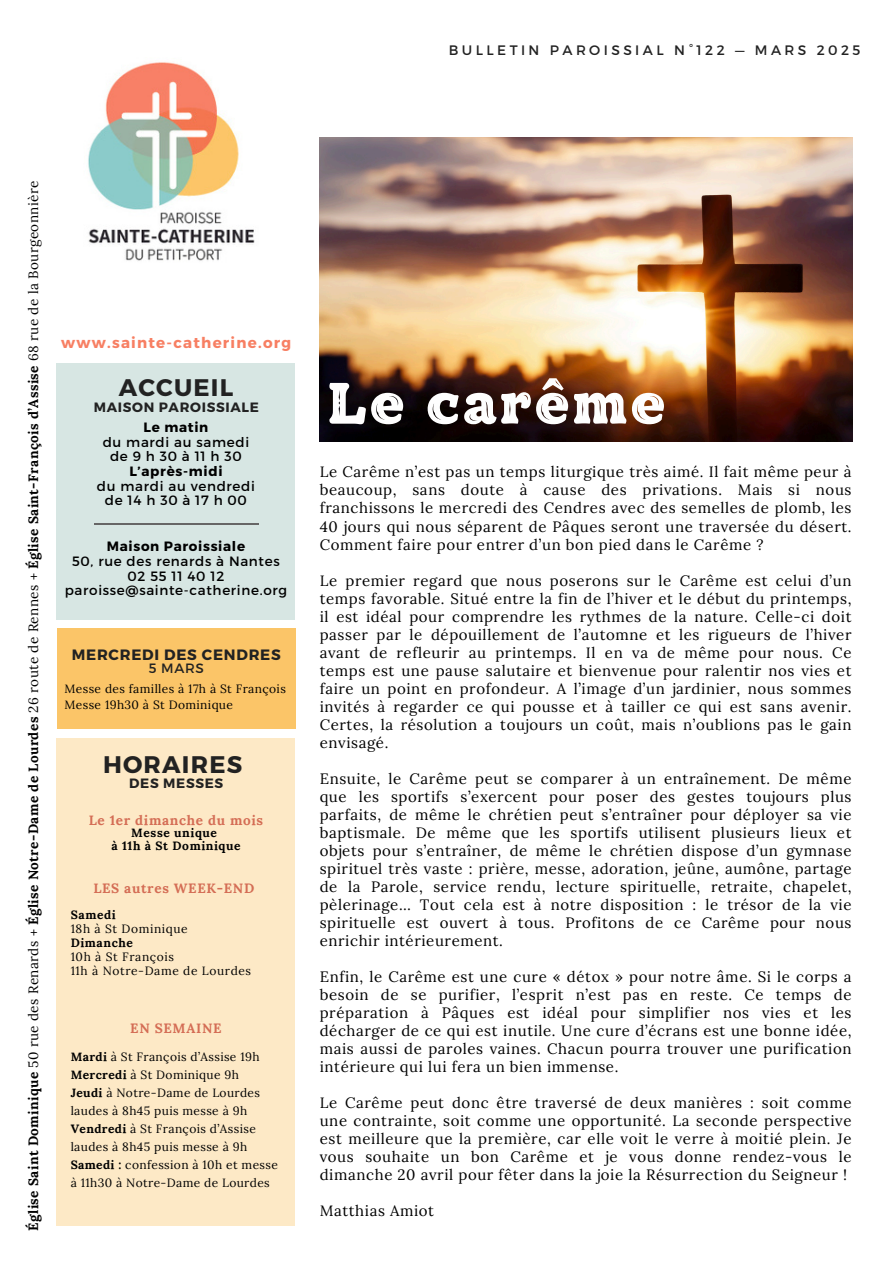
<style>
.page{position:relative;width:894px;height:1264px;background:#fff}
.page>*{position:absolute;margin:0;border:0;box-sizing:border-box;transform-origin:0 0}
.t1{font:58.2px "TT Phobos Inline";letter-spacing:.05em;color:#fefefe}
.t2{font:700 24px "Montserrat";letter-spacing:.05em;color:#222}
.t3{font:15px/18px "Lora";letter-spacing:.04em;color:#000;text-align:justify}
.t4{font:700 15px "Montserrat";letter-spacing:.085em;color:#f77f63}
.t5{font:700 15px "Montserrat";letter-spacing:.05em;color:#222}
.t6{font:13.65px "Montserrat";letter-spacing:.25em;color:#222}
.t7{font:700 13.5px "Lora";letter-spacing:.03em;color:#000}
.t8{font:13.5px "Montserrat";letter-spacing:.05em;color:#000}
.t9{font:700 13.5px "Lora";letter-spacing:.05em;color:#d46d55}
.t10{font:700 13.5px "Montserrat";letter-spacing:.05em;color:#000}
.t11{font:700 13.5px "Montserrat";letter-spacing:.05em;color:#222}
.t12{font:13.5px "Montserrat";letter-spacing:.36em;color:#000}
.t13{font:13.5px "Montserrat";color:#222}
.t14{font:12px "Lora";letter-spacing:.03em;color:#000}
.t15{font:12px "Lora";letter-spacing:.05em;color:#000}
.t16{font:700 12px/13px "Lora";letter-spacing:.05em;color:#000;text-align:center}
.s1{font-weight:400}
.s2{font-weight:700}
</style>
<div class="page">
<img style="left:88px;top:62px;width:167px;height:199px">
<div style="left:56px;top:738px;width:239px;height:487px;background:#fde9c6"></div>
<img style="left:319px;top:137px;width:533px;height:304px">
<div style="left:57px;top:363px;width:238px;height:256px;background:#d7e6e3"></div>
<hr style="left:94px;top:523px;width:164px;height:2px;background:#666">
<div style="left:57px;top:628px;width:238px;height:100px;background:#fbc568"></div>
<h2 class="t6" style="left:448px;top:41px;width:413px">BULLETIN PAROISSIAL N°122 — MARS 2025</h2>
<p class="t7" style="left:25px;top:1230px;width:1051px;rotate:-90deg">Église Saint Dominique <span class="s1">50 rue des Renards +</span> Église Notre-Dame de Lourdes <span class="s1">26 route de Rennes +</span> Église Saint-François d’Assise <span class="s1">68 rue de la Bourgeonnière</span></p>
<p class="t4" style="left:61px;top:333px;width:231px">www.sainte-catherine.org</p>
<p class="t2" style="left:119px;top:371px;width:116px">ACCUEIL</p>
<p class="t11" style="left:94px;top:398px;width:166px">MAISON PAROISSIALE</p>
<h5 class="t10" style="left:143px;top:418px;width:66px">Le matin</h5>
<h6 class="t8" style="left:103px;top:433px;width:148px">du mardi au samedi</h6>
<h6 class="t12" style="left:110px;top:447px;width:133px">de9h30à11h30</h6>
<p class="t10" style="left:129px;top:462px;width:95px">L’après-midi</p>
<p class="t8" style="left:97px;top:477px;width:159px">du mardi au vendredi</p>
<p class="t12" style="left:105px;top:491px;width:143px">de14h30à17h00</p>
<p class="t10" style="left:107px;top:538px;width:140px">Maison Paroissiale</p>
<p class="t8" style="left:72px;top:552px;width:209px">50, rue des renards à Nantes</p>
<h5 class="t8" style="left:128px;top:567px;width:98px">02 55 11 40 12</h5>
<p class="t8" style="left:65px;top:581px;width:224px">paroisse@sainte-catherine.org</p>
<h2 class="t5" style="left:72px;top:645px;width:210px">MERCREDI DES CENDRES</h2>
<h2 class="t13" style="left:149px;top:660px;width:57px">5 MARS</h2>
<p class="t14" style="left:64px;top:680px;width:223px">Messe des familles à 17h à St François</p>
<h1 class="t14" style="left:64px;top:696px;width:170px">Messe 19h30 à St Dominique</h1>
<p class="t2" style="left:103px;top:748px;width:141px">HORAIRES</p>
<p class="t11" style="left:129px;top:774px;width:95px">DES MESSES</p>
<p class="t9" style="left:89px;top:811px;width:176px">Le 1er dimanche du mois</p>
<p class="t16" style="left:111px;top:826px;width:131px">Messe unique<br>à 11h à St Dominique</p>
<h3 class="t9" style="left:93px;top:879px;width:162px">LES autres WEEK-END</h3>
<p class="t16" style="left:71px;top:908px;width:47px">Samedi</p>
<p class="t15" style="left:71px;top:920px;width:118px">18h à St Dominique</p>
<h5 class="t16" style="left:71px;top:936px;width:64px">Dimanche</h5>
<p class="t15" style="left:71px;top:948px;width:105px">10h à St François</p>
<p class="t15" style="left:71px;top:962px;width:182px">11h à Notre-Dame de Lourdes</p>
<p class="t9" style="left:130px;top:1019px;width:93px">EN SEMAINE</p>
<p class="t14" style="left:71px;top:1048px;width:190px"><span class="s2">Mardi</span> à St François d’Assise 19h</p>
<p class="t14" style="left:71px;top:1066px;width:170px"><span class="s2">Mercredi</span> à St Dominique 9h</p>
<p class="t14" style="left:71px;top:1084px;width:191px"><span class="s2">Jeudi</span> à Notre-Dame de Lourdes</p>
<p class="t14" style="left:71px;top:1102px;width:178px">laudes à 8h45 puis messe à 9h</p>
<p class="t14" style="left:71px;top:1120px;width:187px"><span class="s2">Vendredi</span> à St François d’Assise</p>
<p class="t14" style="left:71px;top:1138px;width:178px">laudes à 8h45 puis messe à 9h</p>
<p class="t14" style="left:71px;top:1156px;width:209px"><span class="s2">Samedi :</span> confession à 10h et messe</p>
<p class="t14" style="left:71px;top:1174px;width:200px">à 11h30 à Notre-Dame de Lourdes</p>
<p class="t1" style="left:328px;top:368px;width:339px">Le carême</p>
<p class="t3" style="left:319px;top:463px;width:533px">Le Carême n’est pas un temps liturgique très aimé. Il fait même peur à beaucoup, sans doute à cause des privations. Mais si nous franchissons le mercredi des Cendres avec des semelles de plomb, les 40 jours qui nous séparent de Pâques seront une traversée du désert.<br>Comment faire pour entrer d’un bon pied dans le Carême ?</p>
<p class="t3" style="left:319px;top:571px;width:533px">Le premier regard que nous poserons sur le Carême est celui d’un temps favorable. Situé entre la fin de l’hiver et le début du printemps, il est idéal pour comprendre les rythmes de la nature. Celle-ci doit passer par le dépouillement de l’automne et les rigueurs de l’hiver avant de refleurir au printemps. Il en va de même pour nous. Ce temps est une pause salutaire et bienvenue pour ralentir nos vies et faire un point en profondeur. A l’image d’un jardinier, nous sommes invités à regarder ce qui pousse et à tailler ce qui est sans avenir.<br>Certes, la résolution a toujours un coût, mais n’oublions pas le gain envisagé.</p>
<p class="t3" style="left:319px;top:769px;width:533px">Ensuite, le Carême peut se comparer à un entraînement. De même que les sportifs s’exercent pour poser des gestes toujours plus parfaits, de même le chrétien peut s’entraîner pour déployer sa vie baptismale. De même que les sportifs utilisent plusieurs lieux et objets pour s’entraîner, de même le chrétien dispose d’un gymnase spirituel très vaste : prière, messe, adoration, jeûne, aumône, partage de la Parole, service rendu, lecture spirituelle, retraite, chapelet, pèlerinage… Tout cela est à notre disposition : le trésor de la vie spirituelle est ouvert à tous. Profitons de ce Carême pour nous enrichir intérieurement.</p>
<p class="t3" style="left:319px;top:967px;width:533px">Enfin, le Carême est une cure « détox » pour notre âme. Si le corps a besoin de se purifier, l’esprit n’est pas en reste. Ce temps de préparation à Pâques est idéal pour simplifier nos vies et les décharger de ce qui est inutile. Une cure d’écrans est une bonne idée, mais aussi de paroles vaines. Chacun pourra trouver une purification intérieure qui lui fera un bien immense.</p>
<p class="t3" style="left:319px;top:1093px;width:533px">Le Carême peut donc être traversé de deux manières : soit comme une contrainte, soit comme une opportunité. La seconde perspective est meilleure que la première, car elle voit le verre à moitié plein. Je vous souhaite un bon Carême et je vous donne rendez-vous le dimanche 20 avril pour fêter dans la joie la Résurrection du Seigneur !</p>
<p class="t3" style="left:319px;top:1201px;width:116px">Matthias Amiot</p>
</div>
